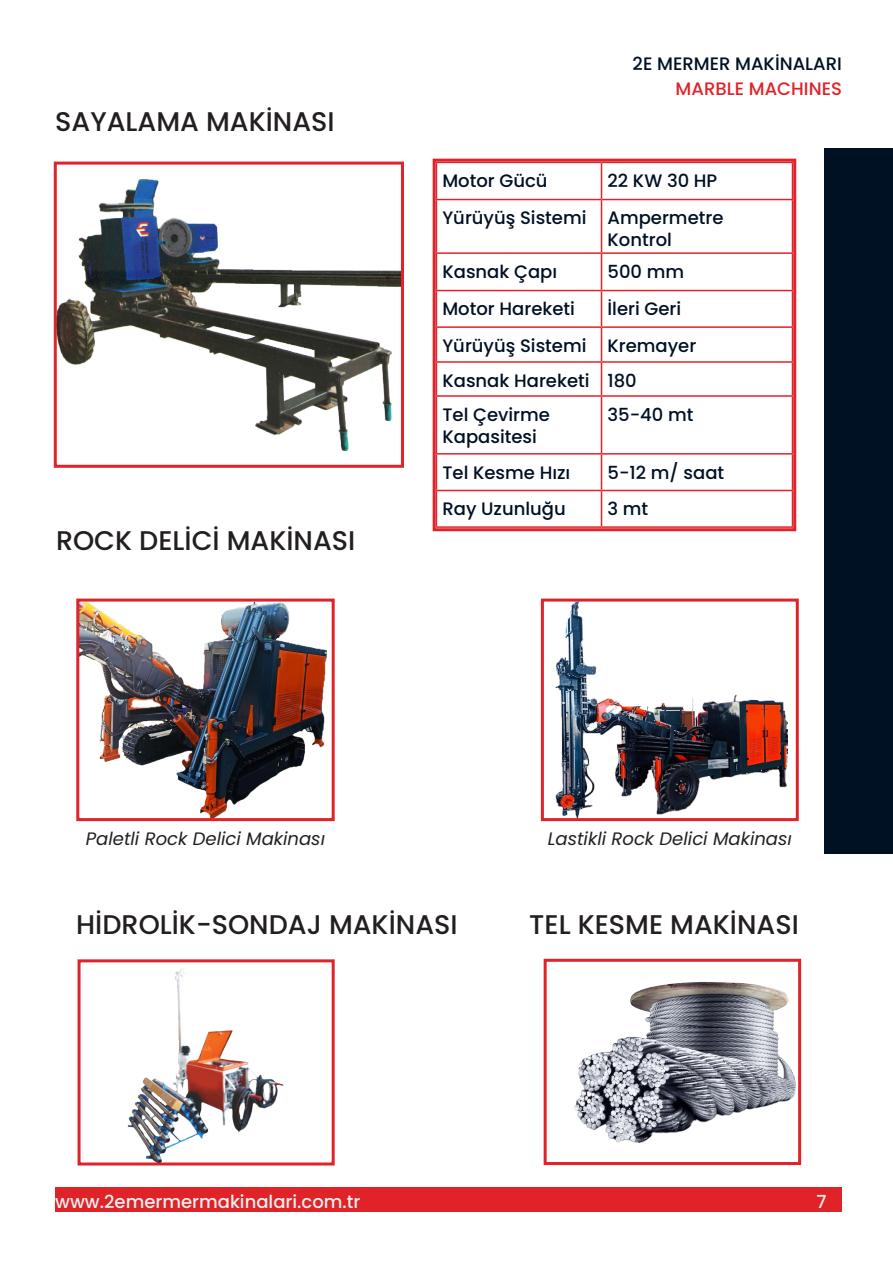
<style>
.page{position:relative;width:893px;height:1263px;background:#fff}
.page>*{position:absolute;margin:0;border:0;box-sizing:border-box;transform-origin:0 0}
.BAŞLIK{font:500 27px "Poppins";color:#231f20}
.METİNSİYAH{font:500 18px/21.6px "Poppins";color:#011124}
.BAŞLIK-2{font:italic 18px "Poppins";color:#231f20}
.t1{font:500 18px "Poppins";color:#ebf0ef}
.t2{font:500 18px "Poppins";color:#df2329}
</style>
<div class="page">
<div style="left:55px;top:1188px;width:787px;height:24px;background:#df2329"></div>
<div style="left:825px;top:149px;width:68px;height:705px;background:#011124"></div>
<img style="left:58px;top:179px;width:342px;height:272px">
<div style="left:54px;top:162px;width:350px;height:306px;border:3px solid #df2329"></div>
<img style="left:80px;top:603px;width:247px;height:214px">
<div style="left:76px;top:599px;width:259px;height:222px;border:3px solid #df2329"></div>
<img style="left:555px;top:603px;width:232px;height:214px">
<div style="left:541px;top:599px;width:258px;height:222px;border:3px solid #df2329"></div>
<hr style="left:601px;top:163px;width:1px;height:36px;background:#df2329">
<hr style="left:436px;top:199px;width:165px;height:1px;background:#df2329">
<hr style="left:601px;top:199px;width:192px;height:1px;background:#df2329">
<hr style="left:601px;top:200px;width:1px;height:52px;background:#df2329">
<hr style="left:436px;top:252px;width:165px;height:2px;background:#df2329">
<hr style="left:601px;top:252px;width:192px;height:2px;background:#df2329">
<hr style="left:601px;top:254px;width:1px;height:36px;background:#df2329">
<hr style="left:436px;top:290px;width:165px;height:1px;background:#df2329">
<hr style="left:601px;top:290px;width:192px;height:1px;background:#df2329">
<hr style="left:601px;top:291px;width:1px;height:35px;background:#df2329">
<hr style="left:436px;top:326px;width:165px;height:2px;background:#df2329">
<hr style="left:601px;top:326px;width:192px;height:2px;background:#df2329">
<hr style="left:601px;top:328px;width:1px;height:33px;background:#df2329">
<hr style="left:436px;top:361px;width:165px;height:2px;background:#df2329">
<hr style="left:601px;top:361px;width:192px;height:2px;background:#df2329">
<hr style="left:601px;top:363px;width:1px;height:32px;background:#df2329">
<hr style="left:436px;top:395px;width:165px;height:2px;background:#df2329">
<hr style="left:601px;top:395px;width:192px;height:2px;background:#df2329">
<hr style="left:601px;top:397px;width:1px;height:56px;background:#df2329">
<hr style="left:436px;top:453px;width:165px;height:2px;background:#df2329">
<hr style="left:601px;top:453px;width:192px;height:2px;background:#df2329">
<hr style="left:601px;top:455px;width:1px;height:35px;background:#df2329">
<hr style="left:436px;top:490px;width:165px;height:1px;background:#df2329">
<hr style="left:601px;top:490px;width:192px;height:1px;background:#df2329">
<hr style="left:601px;top:491px;width:1px;height:35px;background:#df2329">
<hr style="left:436px;top:526px;width:165px;height:2px;background:#df2329">
<hr style="left:601px;top:526px;width:192px;height:2px;background:#df2329">
<div style="left:433px;top:159px;width:363px;height:372px;border:3px solid #df2329"></div>
<img style="left:127px;top:968px;width:157px;height:193px">
<div style="left:78px;top:959px;width:257px;height:206px;border:3px solid #df2329"></div>
<img style="left:574px;top:982px;width:222px;height:161px">
<div style="left:544px;top:959px;width:257px;height:206px;border:3px solid #df2329"></div>
<p class="BAŞLIK" style="left:55px;top:106px;width:281px">SAYALAMA MAKİNASI</p>
<p class="BAŞLIK" style="left:56px;top:525px;width:301px">ROCK DELİCİ MAKİNASI</p>
<p class="METİNSİYAH" style="left:633px;top:53px;width:211px">2E MERMER MAKİNALARI</p>
<p class="t2" style="left:676px;top:79px;width:168px">MARBLE MACHINES</p>
<p class="METİNSİYAH" style="left:442px;top:170px;width:107px">Motor Gücü</p>
<p class="METİNSİYAH" style="left:607px;top:170px;width:111px">22 KW 30 HP</p>
<p class="METİNSİYAH" style="left:442px;top:207px;width:146px">Yürüyüş Sistemi</p>
<p class="METİNSİYAH" style="left:607px;top:207px;width:117px">Ampermetre<br>Kontrol</p>
<p class="METİNSİYAH" style="left:442px;top:261px;width:116px">Kasnak Çapı</p>
<p class="METİNSİYAH" style="left:607px;top:261px;width:78px">500 mm</p>
<p class="METİNSİYAH" style="left:442px;top:298px;width:134px">Motor Hareketi</p>
<p class="METİNSİYAH" style="left:607px;top:298px;width:75px">İleri Geri</p>
<p class="METİNSİYAH" style="left:442px;top:335px;width:146px">Yürüyüş Sistemi</p>
<p class="METİNSİYAH" style="left:607px;top:335px;width:90px">Kremayer</p>
<p class="METİNSİYAH" style="left:442px;top:370px;width:149px">Kasnak Hareketi</p>
<p class="METİNSİYAH" style="left:607px;top:370px;width:31px">180</p>
<p class="METİNSİYAH" style="left:442px;top:404px;width:109px">Tel Çevirme<br>Kapasitesi</p>
<p class="METİNSİYAH" style="left:607px;top:404px;width:87px">35-40 mt</p>
<p class="METİNSİYAH" style="left:442px;top:462px;width:129px">Tel Kesme Hızı</p>
<p class="METİNSİYAH" style="left:607px;top:462px;width:118px">5-12 m/ saat</p>
<p class="METİNSİYAH" style="left:442px;top:498px;width:125px">Ray Uzunluğu</p>
<p class="METİNSİYAH" style="left:607px;top:498px;width:42px">3 mt</p>
<p class="BAŞLIK-2" style="left:86px;top:828px;width:241px">Paletli Rock Delici Makinası</p>
<p class="BAŞLIK-2" style="left:548px;top:828px;width:246px">Lastikli Rock Delici Makinası</p>
<p class="BAŞLIK" style="left:76px;top:909px;width:383px">HİDROLİK-SONDAJ MAKİNASI</p>
<p class="BAŞLIK" style="left:529px;top:909px;width:271px">TEL KESME MAKİNASI</p>
<p class="t1" style="left:55px;top:1191px;width:307px">www.2emermermakinalari.com.tr</p>
<p class="t1" style="left:816px;top:1191px;width:12px">7</p>
</div>
